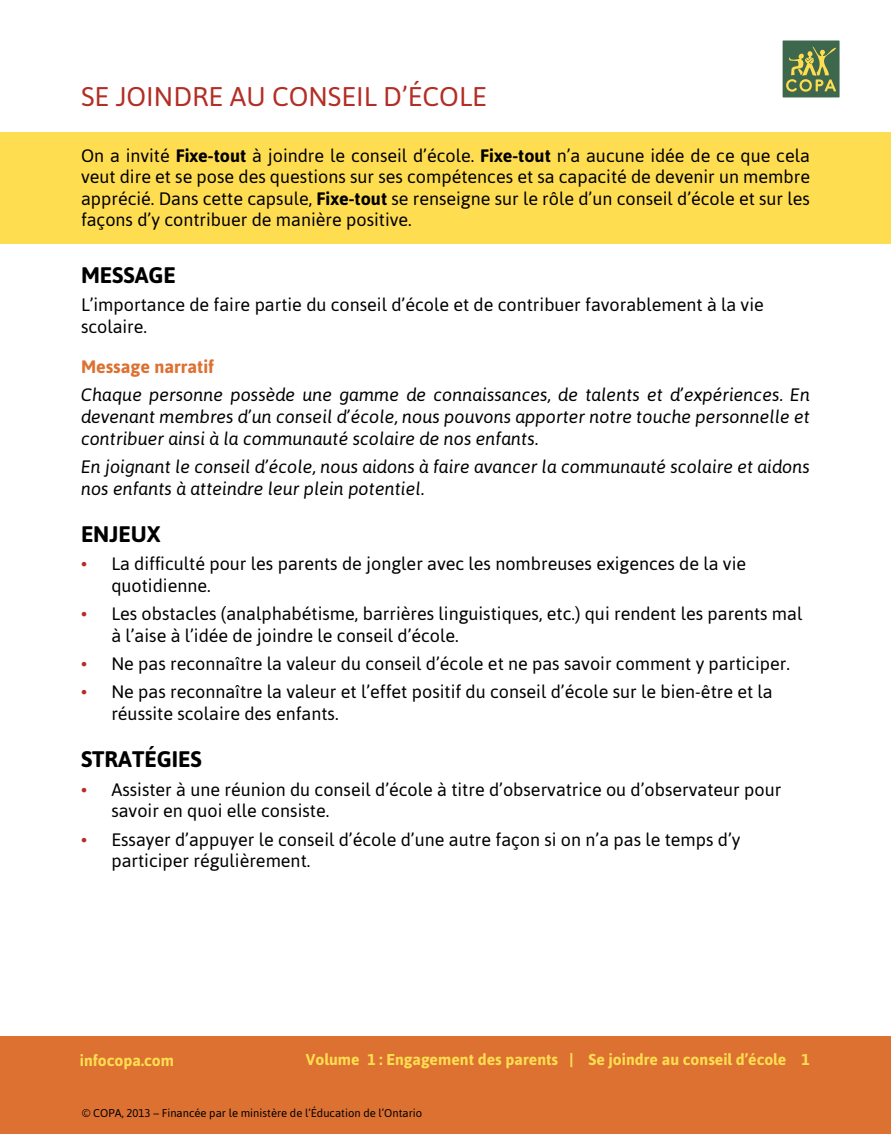
<style>
.page{position:relative;width:891px;height:1134px;background:#fff}
.page>*{position:absolute;margin:0;border:0;box-sizing:border-box;transform-origin:0 0}
.t1{font:27px "Asap";color:#b32e24}
.t2{font:700 22.5px "Asap";color:#000}
.t3{font:18px/21.6px "Asap";color:#000}
.t4{font:italic 18px/21.6px "Asap";color:#000;text-align:justify}
.t5{font:700 18px "Asap";color:#dc7132}
.t6{font:700 15.75px "Asap";color:#ffdd50}
.t7{font:11.25px "Asap";color:#000}
.s1{font-weight:700}
.s2{color:#b32e24}
</style>
<div class="page">
<div style="left:0;top:132px;width:891px;height:112px;background:#ffdd50"></div>
<div style="left:783px;top:41px;width:57px;height:56px;background:#3e684d"></div>
<svg style="left:786px;top:46px;width:50px;height:46px"></svg>
<div style="left:0;top:1037px;width:891px;height:97px;background:#dc7132"></div>
<h1 class="t1" style="left:81px;top:81px;width:407px">SE JOINDRE AU CONSEIL D’ÉCOLE</h1>
<p class="t3" style="left:81px;top:144px;width:731px;text-align:justify">On a invité <span class="s1">Fixe-tout</span> à joindre le conseil d’école. <span class="s1">Fixe-tout</span> n’a aucune idée de ce que cela veut dire et se pose des questions sur ses compétences et sa capacité de devenir un membre apprécié. Dans cette capsule, <span class="s1">Fixe-tout</span> se renseigne sur le rôle d’un conseil d’école et sur les façons d’y contribuer de manière positive.</p>
<p class="t2" style="left:81px;top:262px;width:96px">MESSAGE</p>
<p class="t3" style="left:81px;top:294px;width:684px">L’importance de faire partie du conseil d’école et de contribuer favorablement à la vie scolaire.</p>
<p class="t5" style="left:81px;top:356px;width:135px">Message narratif</p>
<p class="t4" style="left:81px;top:384px;width:731px">Chaque personne possède une gamme de connaissances, de talents et d’expériences. En devenant membres d’un conseil d’école, nous pouvons apporter notre touche personnelle et contribuer ainsi à la communauté scolaire de nos enfants.</p>
<p class="t4" style="left:81px;top:456px;width:730px">En joignant le conseil d’école, nous aidons à faire avancer la communauté scolaire et aidons nos enfants à atteindre leur plein potentiel.</p>
<p class="t2" style="left:81px;top:521px;width:81px">ENJEUX</p>
<p class="t3" style="left:111px;top:553px;width:636px;text-indent:-30px"><span class="s2">•</span> La difficulté pour les parents de jongler avec les nombreuses exigences de la vie quotidienne.</p>
<p class="t3" style="left:111px;top:603px;width:693px;text-indent:-30px"><span class="s2">•</span> Les obstacles (analphabétisme, barrières linguistiques, etc.) qui rendent les parents mal à l’aise à l’idée de joindre le conseil d’école.</p>
<p class="t3" style="left:81px;top:653px;width:710px"><span class="s2">•</span> Ne pas reconnaître la valeur du conseil d’école et ne pas savoir comment y participer.</p>
<p class="t3" style="left:111px;top:681px;width:663px;text-indent:-30px"><span class="s2">•</span> Ne pas reconnaître la valeur et l’effet positif du conseil d’école sur le bien-être et la réussite scolaire des enfants.</p>
<p class="t2" style="left:81px;top:746px;width:122px">STRATÉGIES</p>
<p class="t3" style="left:111px;top:778px;width:671px;text-indent:-30px"><span class="s2">•</span> Assister à une réunion du conseil d’école à titre d’observatrice ou d’observateur pour savoir en quoi elle consiste.</p>
<p class="t3" style="left:111px;top:828px;width:631px;text-indent:-30px"><span class="s2">•</span> Essayer d’appuyer le conseil d’école d’une autre façon si on n’a pas le temps d’y participer régulièrement.</p>
<p class="t6" style="left:80px;top:1051px;width:96px">infocopa.com</p>
<p class="t6" style="left:306px;top:1050px;width:506px">Volume 1 : Engagement des parents | Se joindre au conseil d’école 1</p>
<p class="t7" style="left:82px;top:1106px;width:342px">© COPA, 2013 – Financée par le ministère de l’Éducation de l’Ontario</p>
</div>
